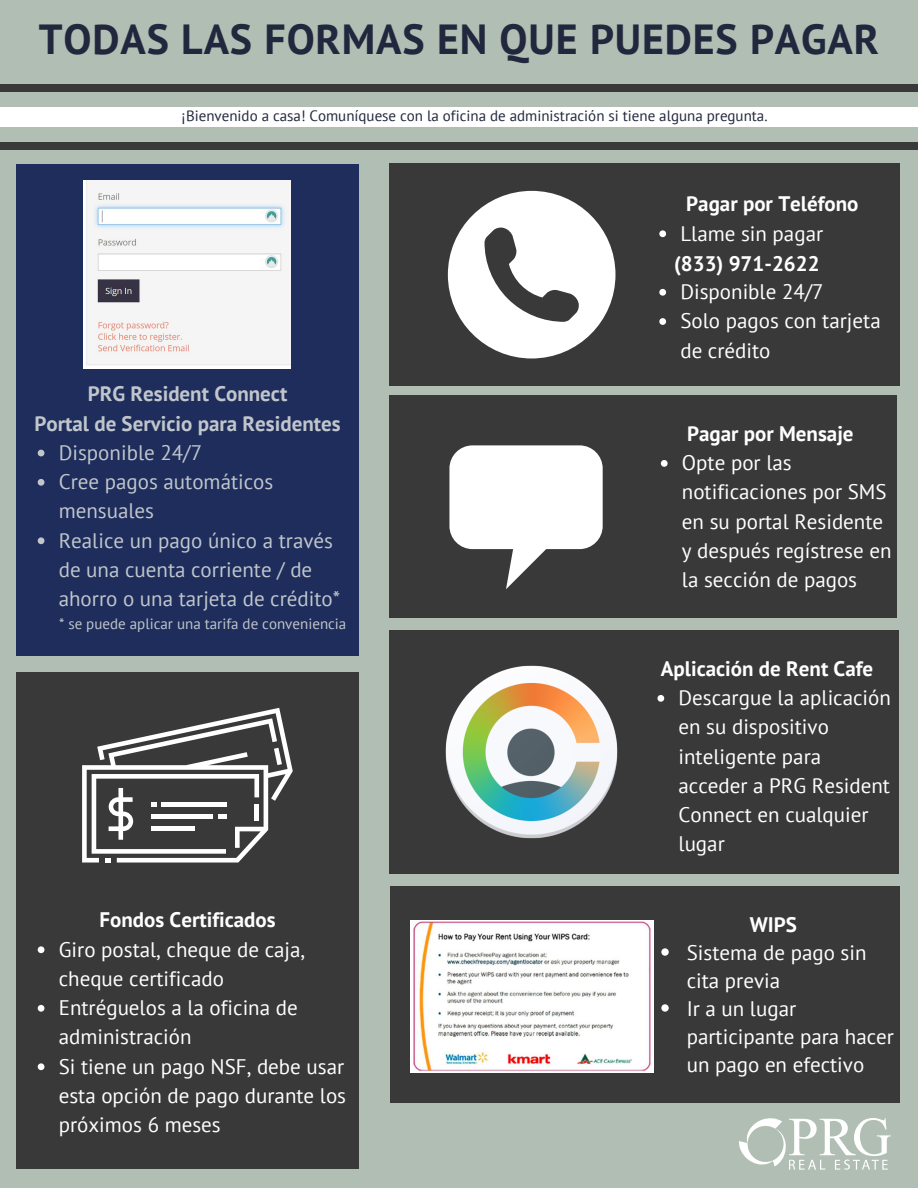
<style>
.page{position:relative;width:918px;height:1188px;background:#b0beb3}
.page>*{position:absolute;margin:0;border:0;box-sizing:border-box;transform-origin:0 0}
.t1{font:700 42px "PT Sans";letter-spacing:.02em;color:#21273d}
.t2{font:21px/29.2px "PT Sans";color:#fff}
.t3{font:21px/29.2px "PT Sans";color:#c1c6cc}
.t4{font:700 21px "PT Sans";color:#fff}
.t5{font:700 21px/29.2px "PT Sans";color:#c1c6cc;text-align:center}
.t6{font:15px "PT Sans";color:#21273d}
.t7{font:15px "PT Sans";color:#c1c6cc}
</style>
<div class="page">
<div style="left:0;top:84px;width:918px;height:8px;background:#393939"></div>
<div style="left:0;top:142px;width:918px;height:8px;background:#393939"></div>
<div style="left:0;top:107px;width:918px;height:20px;background:#fff"></div>
<div style="left:17px;top:164px;width:342px;height:492px;background:#1e2d5b"></div>
<svg style="left:38px;top:450px;width:6px;height:6px"></svg>
<svg style="left:38px;top:479px;width:6px;height:7px"></svg>
<svg style="left:38px;top:537px;width:6px;height:7px"></svg>
<div style="left:17px;top:672px;width:342px;height:497px;background:#393939"></div>
<svg style="left:82px;top:708px;width:211px;height:155px"></svg>
<svg style="left:38px;top:946px;width:6px;height:7px"></svg>
<svg style="left:38px;top:1005px;width:6px;height:7px"></svg>
<svg style="left:38px;top:1063px;width:6px;height:7px"></svg>
<div style="left:390px;top:164px;width:510px;height:222px;background:#393939"></div>
<svg style="left:448px;top:191px;width:167px;height:167px"></svg>
<svg style="left:659px;top:230px;width:7px;height:7px"></svg>
<svg style="left:659px;top:289px;width:7px;height:7px"></svg>
<svg style="left:659px;top:318px;width:7px;height:7px"></svg>
<div style="left:390px;top:886px;width:509px;height:217px;background:#393939"></div>
<img style="left:411px;top:921px;width:243px;height:152px">
<svg style="left:661px;top:948px;width:8px;height:8px"></svg>
<svg style="left:661px;top:1004px;width:8px;height:8px"></svg>
<div style="left:390px;top:630px;width:509px;height:243px;background:#393939"></div>
<svg style="left:657px;top:695px;width:7px;height:7px"></svg>
<div style="left:390px;top:395px;width:507px;height:222px;background:#393939"></div>
<svg style="left:449px;top:445px;width:154px;height:144px"></svg>
<svg style="left:661px;top:460px;width:7px;height:7px"></svg>
<img style="left:445px;top:665px;width:173px;height:174px">
<img style="left:84px;top:181px;width:207px;height:187px">
<svg style="left:739px;top:1118px;width:152px;height:52px"></svg>
<h1 class="t1" style="left:39px;top:11px;width:842px">TODAS LAS FORMAS EN QUE PUEDES PAGAR</h1>
<p class="t6" style="left:182px;top:106px;width:588px">¡Bienvenido a casa! Comuníquese con la oficina de administración si tiene alguna pregunta.</p>
<p class="t4" style="left:686px;top:190px;width:174px">Pagar por Teléfono</p>
<p class="t5" style="left:35px;top:379px;width:308px">PRG Resident Connect<br>Portal de Servicio para Residentes</p>
<p class="t3" style="left:59px;top:437px;width:283px">Disponible 24/7<br>Cree pagos automáticos mensuales<br>Realice un pago único a través de una cuenta corriente / de ahorro o una tarjeta de crédito*</p>
<p class="t7" style="left:59px;top:613px;width:289px">* se puede aplicar una tarifa de conveniencia</p>
<p class="t4" style="left:100px;top:906px;width:178px">Fondos Certificados</p>
<p class="t2" style="left:59px;top:934px;width:289px">Giro postal, cheque de caja, cheque certificado<br>Entréguelos a la oficina de administración<br>Si tiene un pago NSF, debe usar esta opción de pago durante los próximos 6 meses</p>
<p class="t2" style="left:680px;top:218px;width:144px">Llame sin pagar</p>
<p class="t2" style="left:680px;top:277px;width:202px">Disponible 24/7<br>Solo pagos con tarjeta de crédito</p>
<p class="t4" style="left:674px;top:250px;width:147px">(833) 971-2622</p>
<p class="t4" style="left:687px;top:420px;width:168px">Pagar por Mensaje</p>
<p class="t2" style="left:682px;top:448px;width:211px">Opte por las notificaciones por SMS en su portal Residente y después regístrese en la sección de pagos</p>
<p class="t4" style="left:661px;top:654px;width:214px">Aplicación de Rent Cafe</p>
<p class="t2" style="left:679px;top:683px;width:214px">Descargue la aplicación en su dispositivo inteligente para acceder a PRG Resident<br>Connect en cualquier lugar</p>
<p class="t4" style="left:750px;top:911px;width:49px">WIPS</p>
<p class="t2" style="left:687px;top:938px;width:209px;line-height:27.9px">Sistema de pago sin cita previa<br>Ir a un lugar participante para hacer un pago en efectivo</p>
</div>
